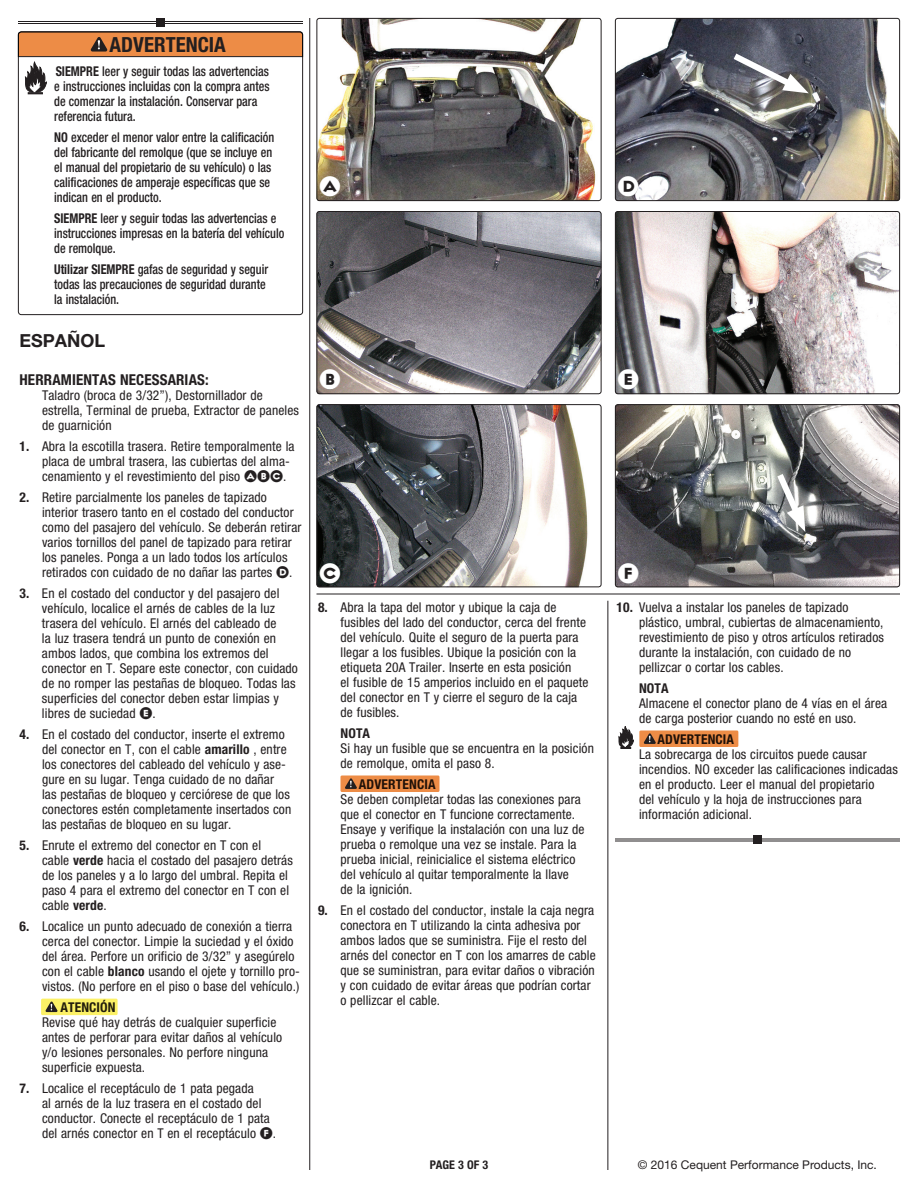
<style>
.page{position:relative;width:918px;height:1188px;background:#fff}
.page>*{position:absolute;margin:0;border:0;box-sizing:border-box;transform-origin:0 0}
.t1{font:37.5px "Regulator Cameo";color:#fff}
.t2{font:700 condensed 20.85px "Helvetica Neue LT Std";color:#231f20}
.t3{font:700 18px "Helvetica Neue LT Std";color:#231f20}
.t4{font:700 condensed 15px "Helvetica Neue LT Std";letter-spacing:.01em;color:#231f20}
.t5{font:condensed 13.5px/15px "Helvetica Neue LT Std";letter-spacing:.01em;color:#231f20}
.t6{font:500 condensed 13.5px/15px "Helvetica Neue LT Std";color:#231f20;scale:.9 1}
.t7{font:700 condensed 13.5px "Helvetica Neue LT Std";letter-spacing:.01em;color:#231f20}
.t8{font:12px "Helvetica Neue LT Std";color:#231f20}
.t9{font:700 condensed 12px "Helvetica Neue LT Std";color:#231f20}
.s1{font-weight:700}
.s2{font-family:"Regulator Cameo";font-stretch:normal;font-size:22.5px}
</style>
<div class="page">
<hr style="left:608px;top:601px;width:1px;height:569px;background:#231f20">
<hr style="left:309px;top:18px;width:1px;height:1152px;background:#231f20">
<hr style="left:316px;top:594px;width:584px;height:1px;background:#231f20">
<hr style="left:18px;top:21px;width:285px;height:1px;background:#231f20">
<hr style="left:18px;top:23px;width:285px;height:1px;background:#231f20">
<div style="left:156px;top:18px;width:9px;height:9px;background:#231f20"></div>
<hr style="left:615px;top:838px;width:285px;height:1px;background:#231f20">
<hr style="left:615px;top:841px;width:285px;height:1px;background:#231f20">
<div style="left:753px;top:836px;width:9px;height:8px;background:#231f20"></div>
<svg style="left:18px;top:31px;width:285px;height:63px"></svg>
<div style="left:639px;top:730px;width:99px;height:17px;background:#ed8c46;border-radius:2px"></div>
<svg style="left:644px;top:733px;width:12px;height:11px"></svg>
<svg style="left:619px;top:726px;width:15px;height:23px"></svg>
<div style="left:340px;top:776px;width:100px;height:16px;background:#ed8c46;border-radius:2px"></div>
<svg style="left:345px;top:778px;width:12px;height:11px"></svg>
<div style="left:41px;top:999px;width:77px;height:16px;background:#fcf166;border-radius:2px"></div>
<svg style="left:46px;top:1002px;width:11px;height:10px"></svg>
<img style="left:615px;top:18px;width:285px;height:183px">
<div style="left:615px;top:18px;width:285px;height:183px;border:1px solid #231f20;border-radius:3px"></div>
<img style="left:318px;top:18px;width:284px;height:183px">
<div style="left:316px;top:18px;width:285px;height:183px;border:1px solid #231f20;border-radius:3px"></div>
<img style="left:318px;top:211px;width:284px;height:183px">
<div style="left:316px;top:211px;width:285px;height:183px;border:1px solid #231f20;border-radius:3px"></div>
<img style="left:318px;top:404px;width:284px;height:183px">
<div style="left:316px;top:404px;width:285px;height:183px;border:1px solid #231f20;border-radius:3px"></div>
<img style="left:615px;top:211px;width:285px;height:183px">
<div style="left:615px;top:211px;width:285px;height:183px;border:1px solid #231f20;border-radius:3px"></div>
<img style="left:615px;top:406px;width:285px;height:181px">
<div style="left:615px;top:404px;width:285px;height:183px;border:1px solid #231f20;border-radius:3px"></div>
<div style="left:619px;top:564px;width:19px;height:19px;background:#231f20;border-radius:50%"></div>
<div style="left:321px;top:371px;width:18px;height:18px;background:#231f20;border-radius:50%"></div>
<div style="left:321px;top:178px;width:18px;height:18px;background:#231f20;border-radius:50%"></div>
<div style="left:321px;top:564px;width:18px;height:19px;background:#231f20;border-radius:50%"></div>
<div style="left:619px;top:178px;width:19px;height:18px;background:#231f20;border-radius:50%"></div>
<div style="left:619px;top:371px;width:19px;height:18px;background:#231f20;border-radius:50%"></div>
<svg style="left:772px;top:467px;width:35px;height:65px"></svg>
<svg style="left:727px;top:48px;width:82px;height:47px;background:#797a82"></svg>
<h2 class="t2" style="left:110px;top:32px;width:118px">ADVERTENCIA</h2>
<p class="t6" style="left:54px;top:64px;width:241px"><span class="s1">SIEMPRE</span> leer y seguir todas las advertencias e instrucciones incluidas con la compra antes de comenzar la instalación. Conservar para referencia futura.</p>
<p class="t6" style="left:54px;top:130px;width:246px"><span class="s1">NO</span> exceder el menor valor entre la calificación del fabricante del remolque (que se incluye en el manual del propietario de su vehículo) o las calificaciones de amperaje específicas que se indican en el producto.</p>
<p class="t6" style="left:54px;top:211px;width:257px"><span class="s1">SIEMPRE</span> leer y seguir todas las advertencias e instrucciones impresas en la batería del vehículo de remolque.</p>
<p class="t6" style="left:54px;top:262px;width:239px"><span class="s1">Utilizar SIEMPRE</span> gafas de seguridad y seguir todas las precauciones de seguridad durante la instalación.</p>
<h3 class="t3" style="left:20px;top:330px;width:87px">ESPAÑOL</h3>
<p class="t4" style="left:20px;top:370px;width:191px">HERRAMIENTAS NECESSARIAS:</p>
<p class="t5" style="left:42px;top:387px;width:259px">Taladro (broca de 3/32”), Destornillador de estrella, Terminal de prueba, Extractor de paneles de guarnición</p>
<p class="t5" style="left:42px;top:438px;width:254px;text-indent:-23px"><span class="s1">1.</span> Abra la escotilla trasera. Retire temporalmente la placa de umbral trasera, las cubiertas del alma&shy;cenamiento y el revestimiento del piso <span class="s2">ABC</span>.</p>
<p class="t5" style="left:42px;top:489px;width:261px;text-indent:-23px"><span class="s1">2.</span> Retire parcialmente los paneles de tapizado interior trasero tanto en el costado del conductor como del pasajero del vehículo. Se deberán retirar varios tornillos del panel de tapizado para retirar los paneles. Ponga a un lado todos los artículos retirados con cuidado de no dañar las partes <span class="s2">D</span>.</p>
<p class="t5" style="left:42px;top:585px;width:257px;text-indent:-23px"><span class="s1">3.</span> En el costado del conductor y del pasajero del vehículo, localice el arnés de cables de la luz trasera del vehículo. El arnés del cableado de<br>la luz trasera tendrá un punto de conexión en ambos lados, que combina los extremos del conector en T. Separe este conector, con cuidado de no romper las pestañas de bloqueo. Todas las superficies del conector deben estar limpias y libres de suciedad <span class="s2">E</span>.</p>
<p class="t5" style="left:42px;top:726px;width:251px;text-indent:-23px"><span class="s1">4.</span> En el costado del conductor, inserte el extremo del conector en T, con el cable <span class="s1">amarillo</span> , entre los conectores del cableado del vehículo y ase&shy;gure en su lugar. Tenga cuidado de no dañar las pestañas de bloqueo y cerciórese de que los conectores estén completamente insertados con las pestañas de bloqueo en su lugar.</p>
<p class="t5" style="left:42px;top:837px;width:252px;text-indent:-23px"><span class="s1">5.</span> Enrute el extremo del conector en T con el<br>cable <span class="s1">verde</span> hacia el costado del pasajero detrás de los paneles y a lo largo del umbral. Repita el paso 4 para el extremo del conector en T con el cable <span class="s1">verde</span>.</p>
<p class="t5" style="left:42px;top:918px;width:259px;text-indent:-23px"><span class="s1">6.</span> Localice un punto adecuado de conexión a tierra cerca del conector. Limpie la suciedad y el óxido del área. Perfore un orificio de 3/32” y asegúrelo con el cable <span class="s1">blanco</span> usando el ojete y tornillo pro&shy;vistos. (No perfore en el piso o base del vehículo.)</p>
<p class="t7" style="left:60px;top:999px;width:57px">ATENCIÓN</p>
<p class="t5" style="left:42px;top:1014px;width:242px">Revise qué hay detrás de cualquier superficie antes de perforar para evitar daños al vehículo y/o lesiones personales. No perfore ninguna superficie expuesta.</p>
<p class="t5" style="left:42px;top:1080px;width:236px;text-indent:-23px"><span class="s1">7.</span> Localice el receptáculo de 1 pata pegada<br>al arnés de la luz trasera en el costado del conductor. Conecte el receptáculo de 1 pata del arnés conector en T en el receptáculo <span class="s2">F</span>.</p>
<h1 class="t1" style="left:319px;top:171px;width:23px">A</h1>
<h1 class="t1" style="left:618px;top:171px;width:23px">D</h1>
<h1 class="t1" style="left:319px;top:364px;width:23px">B</h1>
<h1 class="t1" style="left:618px;top:364px;width:23px">E</h1>
<h1 class="t1" style="left:319px;top:557px;width:23px">C</h1>
<p class="t5" style="left:341px;top:600px;width:250px;text-indent:-23px"><span class="s1">8.</span> Abra la tapa del motor y ubique la caja de fusibles del lado del conductor, cerca del frente del vehículo. Quite el seguro de la puerta para llegar a los fusibles. Ubique la posición con la etiqueta 20A Trailer. Inserte en esta posición<br>el fusible de 15 amperios incluido en el paquete del conector en T y cierre el seguro de la caja de fusibles.</p>
<p class="t7" style="left:341px;top:725px;width:31px">NOTA</p>
<p class="t5" style="left:341px;top:741px;width:255px">Si hay un fusible que se encuentra en la posición de remolque, omita el paso 8.</p>
<p class="t7" style="left:359px;top:776px;width:78px">ADVERTENCIA</p>
<p class="t5" style="left:341px;top:792px;width:245px">Se deben completar todas las conexiones para que el conector en T funcione correctamente.<br>Ensaye y verifique la instalación con una luz de prueba o remolque una vez se instale. Para la prueba inicial, reinicialice el sistema eléctrico del vehículo al quitar temporalmente la llave de la ignición.</p>
<p class="t5" style="left:341px;top:903px;width:257px;text-indent:-23px"><span class="s1">9.</span> En el costado del conductor, instale la caja negra conectora en T utilizando la cinta adhesiva por ambos lados que se suministra. Fije el resto del arnés del conector en T con los amarres de cable que se suministran, para evitar daños o vibración y con cuidado de evitar áreas que podrían cortar o pellizcar el cable.</p>
<h1 class="t1" style="left:618px;top:557px;width:23px">F</h1>
<p class="t5" style="left:639px;top:600px;width:246px;text-indent:-23px"><span class="s1">10.</span> Vuelva a instalar los paneles de tapizado plástico, umbral, cubiertas de almacenamiento, revestimiento de piso y otros artículos retirados durante la instalación, con cuidado de no pellizcar o cortar los cables.</p>
<p class="t7" style="left:639px;top:680px;width:31px">NOTA</p>
<p class="t5" style="left:639px;top:696px;width:250px">Almacene el conector plano de 4 vías en el área de carga posterior cuando no esté en uso.</p>
<p class="t7" style="left:657px;top:731px;width:78px">ADVERTENCIA</p>
<p class="t5" style="left:639px;top:747px;width:260px">La sobrecarga de los circuitos puede causar incendios. NO exceder las calificaciones indicadas en el producto. Leer el manual del propietario<br>del vehículo y la hoja de instrucciones para información adicional.</p>
<p class="t9" style="left:430px;top:1157px;width:60px">PAGE 3 OF 3</p>
<p class="t8" style="left:638px;top:1157px;width:241px">© 2016 Cequent Performance Products, Inc.</p>
</div>
